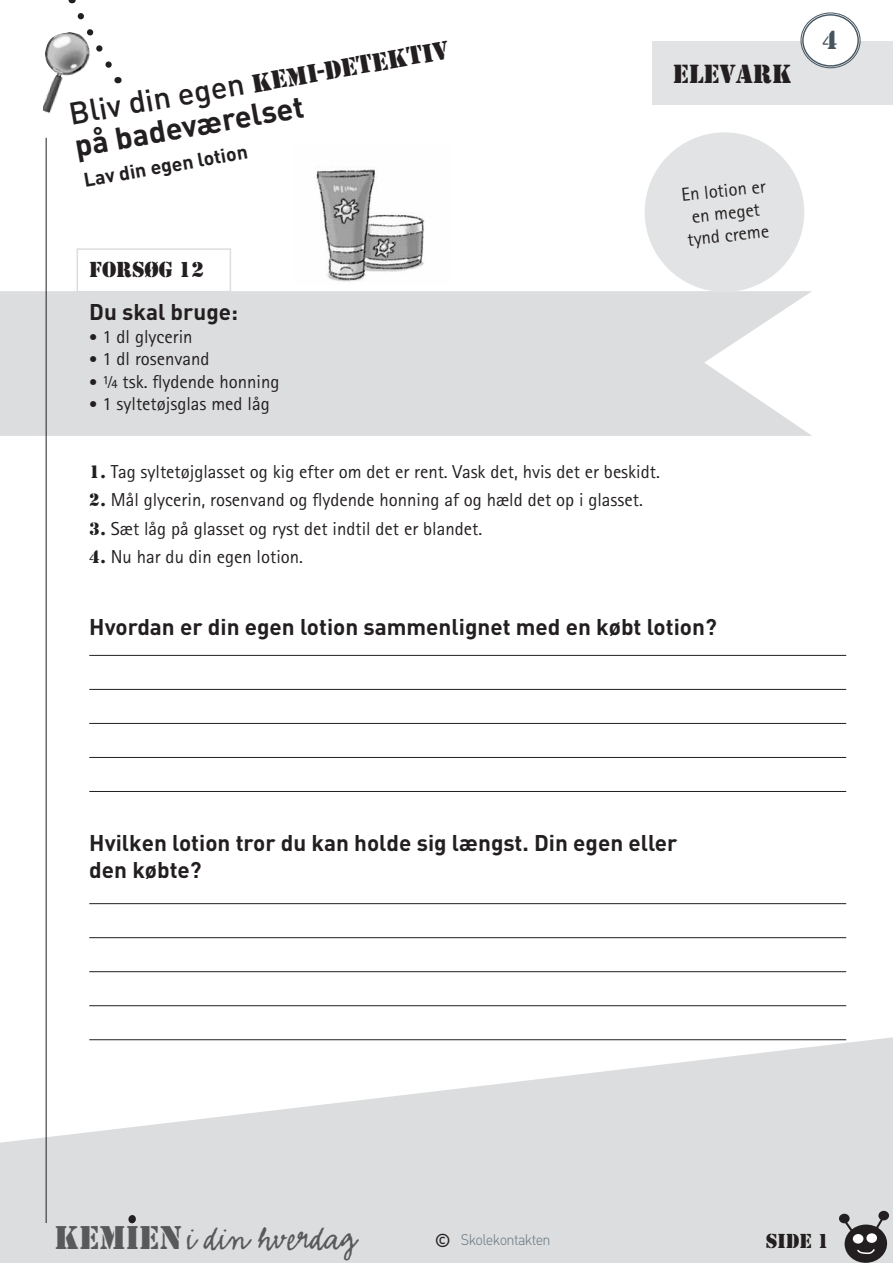
<style>
.page{position:relative;width:893px;height:1263px;background:#fff}
.page>*{position:absolute;margin:0;border:0;box-sizing:border-box;transform-origin:0 0}
.t1{font:36px "Emmascript MVB Std";color:#58595b}
.t2{font:700 30.75px "DIN";color:#231f20}
.t3{font:27.3px "Stencil";color:#231f20}
.t4{font:27.3px "Stencil";color:#455560}
.t5{font:26.7px "Stencil";color:#231f20}
.t6{font:700 22.5px/27px "DIN";color:#231f20}
.t7{font:22.5px "Stencil";color:#231f20}
.t8{font:21px "Stencil";color:#231f20}
.t9{font:700 19.5px "DIN";color:#231f20}
.t10{font:18.75px/22.5px "Rotis Sans Serif Std";color:#231f20;text-align:center}
.t11{font:300 15.15px "DIN";letter-spacing:-.05em;color:#64747f;scale:.95 1}
.s1{font-family:"DIN";font-weight:500;font-size:30.75px}
.s2{font-size:16.5px}
.s3{font-family:"Stencil"}
.s4{font-family:"Stencil";font-size:34.05px}
.s5{font-weight:500;font-size:18.45px;color:#231f20}
</style>
<div class="page">
<svg style="left:0;top:1037px;width:893px;height:226px;fill:#dcddde"></svg>
<svg style="left:878px;top:1211px;width:11px;height:9px"></svg>
<svg style="left:839px;top:1213px;width:49px;height:50px;background:#7f7d7e"></svg>
<div style="left:128px;top:1215px;width:8px;height:8px;background:#231f20;border-radius:4px"></div>
<div style="left:563px;top:1231px;width:108px;height:18px;background:#dcddde"></div>
<div style="left:0;top:291px;width:812px;height:145px;background:#dcddde"></div>
<div style="left:652px;top:41px;width:241px;height:63px;background:#e2e3e4"></div>
<svg style="left:72px;top:0;width:49px;height:83px"></svg>
<img style="left:42px;top:32px;width:51px;height:81px">
<div style="left:802px;top:14px;width:57px;height:53px;background:#fff;border-radius:50%"></div>
<div style="left:801px;top:13px;width:59px;height:55px;border:1px solid #455560;border-radius:50%"></div>
<div style="left:802px;top:14px;width:57px;height:53px;border:1px solid #455560;border-radius:50%"></div>
<hr style="left:46px;top:138px;width:1px;height:1085px;background:#231f20">
<img style="left:316px;top:169px;width:109px;height:113px">
<hr style="left:89px;top:655px;width:757px;height:1px;background:#231f20">
<hr style="left:89px;top:689px;width:757px;height:1px;background:#231f20">
<hr style="left:89px;top:723px;width:757px;height:1px;background:#231f20">
<hr style="left:89px;top:757px;width:757px;height:1px;background:#231f20">
<hr style="left:89px;top:791px;width:757px;height:1px;background:#231f20">
<hr style="left:89px;top:903px;width:757px;height:1px;background:#231f20">
<hr style="left:89px;top:937px;width:757px;height:1px;background:#231f20">
<hr style="left:89px;top:971px;width:757px;height:1px;background:#231f20">
<hr style="left:89px;top:1005px;width:757px;height:1px;background:#231f20">
<hr style="left:89px;top:1039px;width:757px;height:1px;background:#231f20">
<div style="left:645px;top:132px;width:159px;height:160px;background:#e2e3e4;border-radius:50%"></div>
<div style="left:77px;top:248px;width:154px;height:44px;border:2px solid #dcddde"></div>
<h3 class="t5" style="left:67px;top:101px;width:386px;rotate:-10deg"><span class="s1">Bliv din egen</span> KEMI-DETEKTIV</h3>
<h2 class="t2" style="left:71px;top:126px;width:234px;rotate:-10deg">på badeværelset</h2>
<p class="t9" style="left:82px;top:167px;width:168px;rotate:-10deg">Lav din egen lotion</p>
<p class="t7" style="left:89px;top:257px;width:117px">FORSØG 12</p>
<p class="t6" style="left:89px;top:298px;width:150px">Du skal bruge:</p>
<p class="t10" style="left:89px;top:325px;width:105px"><span class="s2">•</span> 1 dl glycerin</p>
<p class="t10" style="left:89px;top:347px;width:122px"><span class="s2">•</span> 1 dl rosenvand</p>
<p class="t10" style="left:89px;top:370px;width:192px"><span class="s2">•</span> ¼ tsk. flydende honning</p>
<p class="t10" style="left:89px;top:392px;width:182px"><span class="s2">•</span> 1 syltetøjsglas med låg</p>
<h3 class="t3" style="left:673px;top:58px;width:120px">ELEVARK</h3>
<p class="t10" style="left:680px;top:183px;width:86px;rotate:-6deg">En lotion er en meget tynd creme</p>
<p class="t10" style="left:89px;top:460px;width:572px"><span class="s3">1.</span> Tag syltetøjglasset og kig efter om det er rent. Vask det, hvis det er beskidt.</p>
<p class="t10" style="left:89px;top:488px;width:555px"><span class="s3">2.</span> Mål glycerin, rosenvand og flydende honning af og hæld det op i glasset.</p>
<p class="t10" style="left:89px;top:517px;width:394px"><span class="s3">3.</span> Sæt låg på glasset og ryst det indtil det er blandet.</p>
<p class="t10" style="left:89px;top:545px;width:215px"><span class="s3">4.</span> Nu har du din egen lotion.</p>
<p class="t6" style="left:89px;top:613px;width:629px">Hvordan er din egen lotion sammenlignet med en købt lotion?</p>
<h3 class="t4" style="left:822px;top:24px;width:17px">4</h3>
<p class="t6" style="left:89px;top:829px;width:590px">Hvilken lotion tror du kan holde sig længst. Din egen eller den købte?</p>
<h1 class="t1" style="left:54px;top:1219px;width:304px"><span class="s4">KEMIEN</span>i din hverdag</h1>
<p class="t11" style="left:435px;top:1230px;width:124px"><span class="s5">©</span> Skolekontakten</p>
<p class="t8" style="left:766px;top:1229px;width:65px">SIDE 1</p>
</div>
